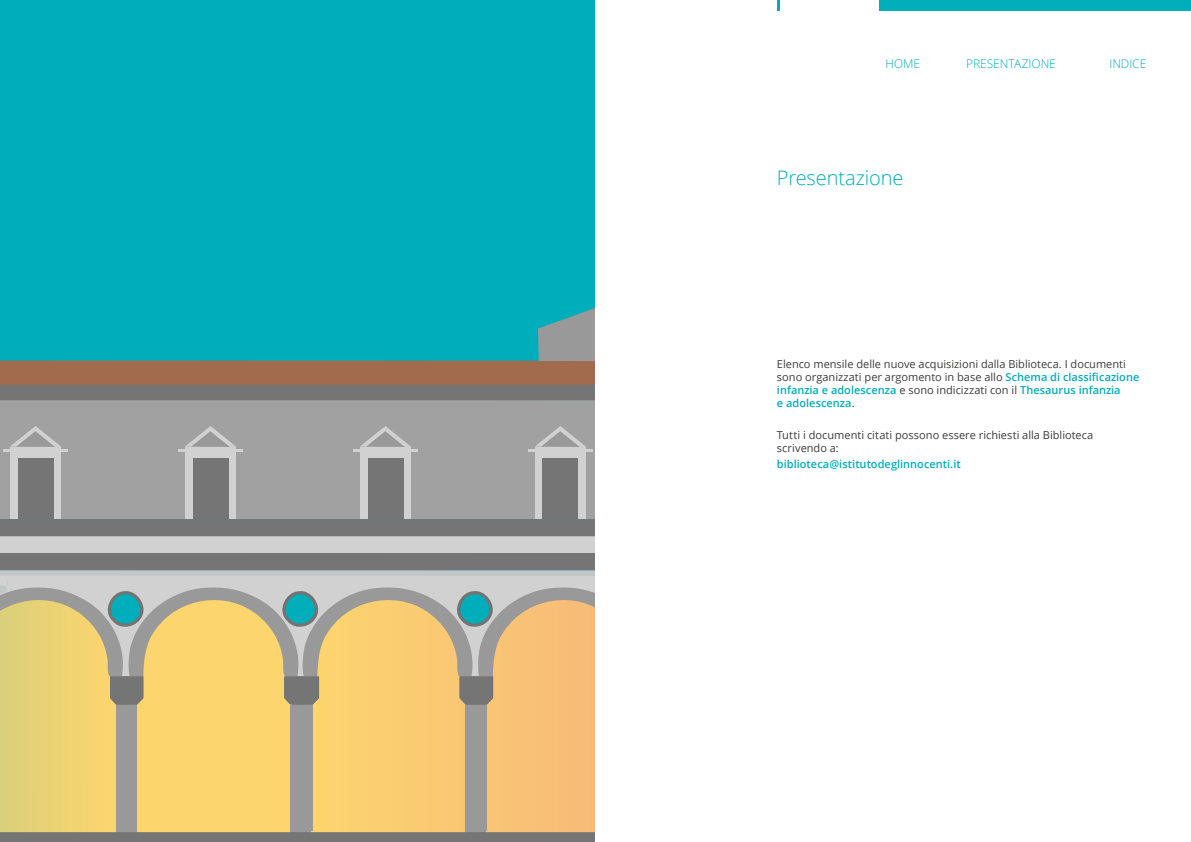
<style>
.page{position:relative;width:1191px;height:842px;background:#fff}
.page>*{position:absolute;margin:0;border:0;box-sizing:border-box;transform-origin:0 0}
.t1{font:300 20px "Open Sans";letter-spacing:-.005em;color:#00adba}
.t2{font:300 12px "Open Sans";letter-spacing:-.005em;color:#00adba}
.t3{font:11px/13px "Open Sans";color:#3c3c3b}
.t4{font:600 11px "Open Sans";color:#00adba}
.s1{font-weight:600;color:#00adba}
</style>
<div class="page">
<div style="left:879px;top:0;width:312px;height:11px;background:#00adba"></div>
<svg style="left:777px;top:0;width:3px;height:11px"></svg>
<div style="left:0;top:0;width:595px;height:842px;background:#00adba"></div>
<div style="left:0;top:400px;width:595px;height:119px;background:#a1a1a1"></div>
<div style="left:530px;top:704px;width:65px;height:128px;background:#f8be78"></div>
<img style="left:0;top:704px;width:530px;height:128px">
<div style="left:292px;top:704px;width:21px;height:127px;background:#999"></div>
<div style="left:466px;top:704px;width:21px;height:127px;background:#999"></div>
<div style="left:116px;top:705px;width:21px;height:128px;background:#999"></div>
<div style="left:290px;top:705px;width:21px;height:128px;background:#999"></div>
<div style="left:465px;top:705px;width:21px;height:128px;background:#999"></div>
<div style="left:11px;top:447px;width:50px;height:72px;background:#d1d1d1"></div>
<hr style="left:3px;top:449px;width:65px;height:2px;background:#d1d1d1">
<div style="left:185px;top:447px;width:51px;height:72px;background:#d1d1d1"></div>
<hr style="left:178px;top:449px;width:65px;height:2px;background:#d1d1d1">
<div style="left:360px;top:447px;width:51px;height:72px;background:#d1d1d1"></div>
<hr style="left:353px;top:449px;width:65px;height:2px;background:#d1d1d1">
<div style="left:535px;top:447px;width:50px;height:72px;background:#d1d1d1"></div>
<hr style="left:528px;top:449px;width:65px;height:2px;background:#d1d1d1">
<svg style="left:0;top:519px;width:595px;height:185px;background:#c2b48f"></svg>
<svg style="left:0;top:832px;width:595px;height:10px;background:#777674"></svg>
<div style="left:18px;top:459px;width:36px;height:60px;background:#757575"></div>
<div style="left:193px;top:459px;width:36px;height:60px;background:#757575"></div>
<div style="left:367px;top:459px;width:36px;height:60px;background:#757575"></div>
<div style="left:542px;top:459px;width:36px;height:60px;background:#757575"></div>
<svg style="left:0;top:308px;width:595px;height:92px"></svg>
<svg style="left:10px;top:426px;width:51px;height:21px"></svg>
<svg style="left:185px;top:426px;width:51px;height:21px"></svg>
<svg style="left:360px;top:426px;width:51px;height:21px"></svg>
<svg style="left:534px;top:426px;width:52px;height:21px"></svg>
<p class="t2" style="left:885px;top:55px;width:36px">HOME</p>
<p class="t2" style="left:966px;top:55px;width:91px">PRESENTAZIONE</p>
<p class="t2" style="left:1109px;top:55px;width:38px">INDICE</p>
<h1 class="t1" style="left:777px;top:164px;width:128px">Presentazione</h1>
<p class="t3" style="left:777px;top:358px;width:364px">Elenco mensile delle nuove acquisizioni dalla Biblioteca. I documenti sono organizzati per argomento in base allo <span class="s1">Schema di classificazione infanzia e adolescenza</span> e sono indicizzati con il <span class="s1">Thesaurus infanzia<br>e adolescenza</span>.</p>
<p class="t3" style="left:777px;top:428px;width:318px">Tutti i documenti citati possono essere richiesti alla Biblioteca scrivendo a:</p>
<p class="t4" style="left:777px;top:456px;width:185px">biblioteca@istitutodeglinnocenti.it</p>
</div>
